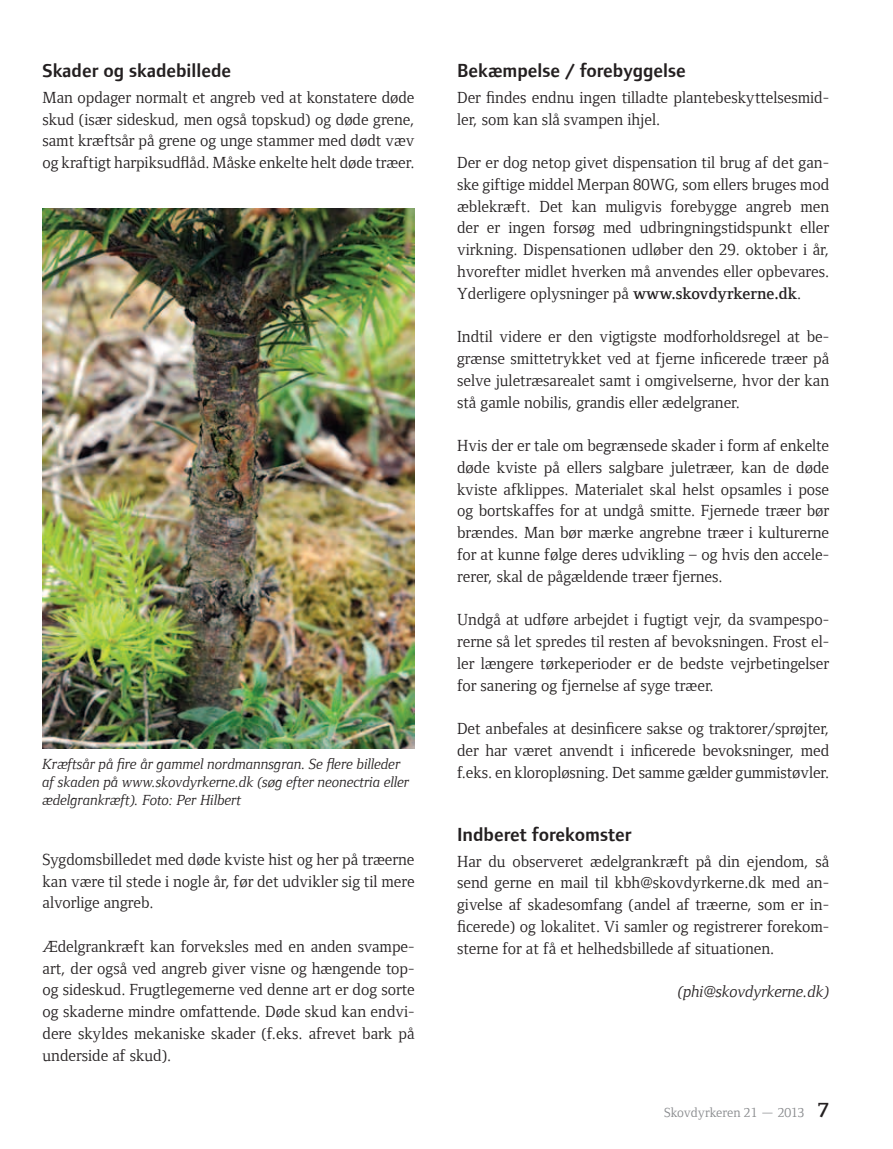
<style>
.page{position:relative;width:893px;height:1149px;background:#fff}
.page>*{position:absolute;margin:0;border:0;box-sizing:border-box;transform-origin:0 0}
.t1{font:600 19.5px "Foundry Form Sans";color:#231f20}
.t2{font:16.5px/21.8px "Foundry Form Serif";color:#231f20;text-align:justify}
.t3{font:italic 16.5px "Foundry Form Serif";color:#231f20}
.t4{font:italic 15px/18px "Foundry Form Serif";color:#231f20}
.t5{font:13.5px "Foundry Form Serif";color:#87898c}
.s1{font-weight:600}
.s2{font-weight:700;font-size:21px;color:#231f20}
</style>
<div class="page">
<img style="left:43px;top:208px;width:371px;height:540px">
<p class="t1" style="left:43px;top:59px;width:190px">Skader og skadebillede</p>
<p class="t2" style="left:43px;top:86px;width:374px">Man opdager normalt et angreb ved at konstatere døde skud (især sideskud, men også topskud) og døde grene, samt kræftsår på grene og unge stammer med dødt væv og kraftigt harpiksudflåd. Måske enkelte helt døde træer.</p>
<p class="t4" style="left:43px;top:754px;width:368px">Kræftsår på fire år gammel nordmannsgran. Se flere billeder af skaden på www.skovdyrkerne.dk (søg efter neonectria eller ædelgrankræft). Foto: Per Hilbert</p>
<p class="t2" style="left:43px;top:848px;width:374px">Sygdomsbilledet med døde kviste hist og her på træerne kan være til stede i nogle år, før det udvikler sig til mere alvorlige angreb.</p>
<p class="t2" style="left:43px;top:935px;width:374px">Ædelgrankræft kan forveksles med en anden svampe&shy;art, der også ved angreb giver visne og hængende top&shy;og sideskud. Frugtlegemerne ved denne art er dog sorte og skaderne mindre omfattende. Døde skud kan endvi&shy;dere skyldes mekaniske skader (f.eks. afrevet bark på underside af skud).</p>
<p class="t1" style="left:457px;top:59px;width:230px">Bekæmpelse / forebyggelse</p>
<p class="t2" style="left:457px;top:86px;width:374px">Der findes endnu ingen tilladte plantebeskyttelsesmid&shy;ler, som kan slå svampen ihjel.</p>
<p class="t2" style="left:457px;top:152px;width:374px">Der er dog netop givet dispensation til brug af det gan&shy;ske giftige middel Merpan 80WG, som ellers bruges mod æblekræft. Det kan muligvis forebygge angreb men der er ingen forsøg med udbringningstidspunkt eller virkning. Dispensationen udløber den 29. oktober i år, hvorefter midlet hverken må anvendes eller opbevares.<br>Yderligere oplysninger på <span class="s1">www.skovdyrkerne.dk</span>.</p>
<p class="t2" style="left:457px;top:326px;width:374px">Indtil videre er den vigtigste modforholdsregel at be&shy;grænse smittetrykket ved at fjerne inficerede træer på selve juletræsarealet samt i omgivelserne, hvor der kan stå gamle nobilis, grandis eller ædelgraner.</p>
<p class="t2" style="left:457px;top:434px;width:374px">Hvis der er tale om begrænsede skader i form af enkelte døde kviste på ellers salgbare juletræer, kan de døde kviste afklippes. Materialet skal helst opsamles i pose og bortskaffes for at undgå smitte. Fjernede træer bør brændes. Man bør mærke angrebne træer i kulturerne for at kunne følge deres udvikling – og hvis den accele&shy;rerer, skal de pågældende træer fjernes.</p>
<p class="t2" style="left:457px;top:608px;width:374px">Undgå at udføre arbejdet i fugtigt vejr, da svampespo&shy;rerne så let spredes til resten af bevoksningen. Frost el&shy;ler længere tørkeperioder er de bedste vejrbetingelser for sanering og fjernelse af syge træer.</p>
<p class="t2" style="left:457px;top:717px;width:374px">Det anbefales at desinficere sakse og traktorer/sprøjter, der har været anvendt i inficerede bevoksninger, med f.eks. en kloropløsning. Det samme gælder gummistøvler.</p>
<p class="t1" style="left:457px;top:822px;width:176px">Indberet forekomster</p>
<p class="t2" style="left:457px;top:849px;width:374px">Har du observeret ædelgrankræft på din ejendom, så send gerne en mail til kbh@skovdyrkerne.dk med an&shy;givelse af skadesomfang (andel af træerne, som er in&shy;ficerede) og lokalitet. Vi samler og registrerer forekom&shy;sterne for at få et helhedsbillede af situationen.</p>
<p class="t3" style="left:678px;top:982px;width:153px">(phi@skovdyrkerne.dk)</p>
<p class="t5" style="left:664px;top:1104px;width:167px">Skovdyrkeren 21 — 2013 <span class="s2">7</span></p>
</div>
